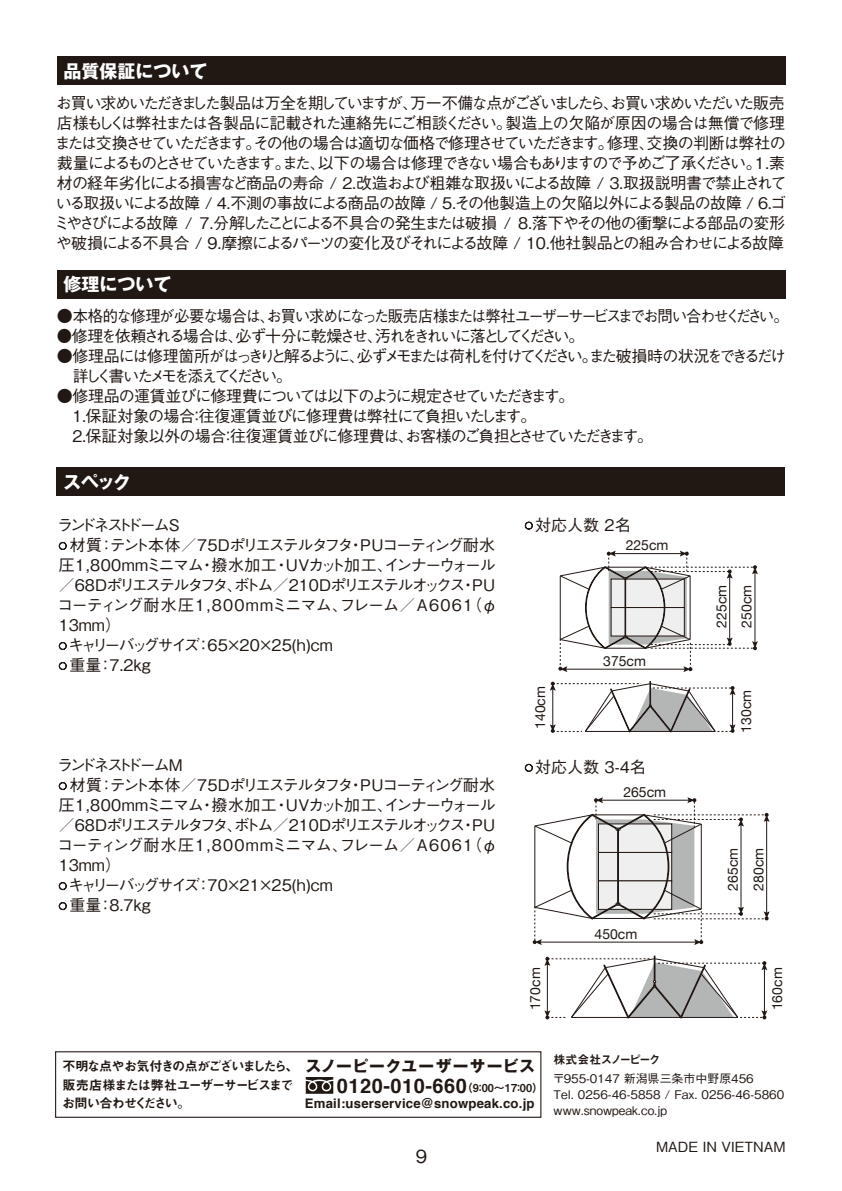
<style>
.page{position:relative;width:842px;height:1191px;background:#fff}
.page>*{position:absolute;margin:0;border:0;box-sizing:border-box;transform-origin:0 0}
.t1{font:700 20px "Helvetica";letter-spacing:.025em;color:#211814}
.t2{font:700 18px "Gothic MB101 Pro";color:#fff}
.t3{font:500 18px "Gothic BBB Pro";color:#211814}
.t4{font:500 16px/20px "Gothic BBB Pro";letter-spacing:-.095em;color:#211814}
.t5{font:500 16px/20px "Gothic BBB Pro";letter-spacing:-.065em;color:#211814}
.t6{font:500 16px/20px "Gothic BBB Pro";letter-spacing:-.19em;color:#211814}
.t7{font:500 16px "Gothic BBB Pro";letter-spacing:-.135em;color:#211814}
.t8{font:500 16px "Gothic BBB Pro";letter-spacing:-.15em;color:#211814;scale:.96 1}
.t9{font:500 16px "Gothic BBB Pro";letter-spacing:-.175em;color:#211814}
.t10{font:700 15.8px "Gothic MB101 Pro";letter-spacing:.045em;color:#211814}
.t11{font:14px "Helvetica Neue";color:#211814}
.t12{font:500 14px "Gothic BBB Pro";color:#211814}
.t13{font:13.2px/18.6px "Midashi Go Pro MB31";letter-spacing:-.105em;color:#211814}
.t14{font:700 13.2px "Helvetica";letter-spacing:.015em;color:#211814}
.t15{font:500 12px/16.2px "Gothic BBB Pro";color:#211814}
.t16{font:12px "Midashi Go Pro MB31";letter-spacing:-.16em;color:#211814}
.s1{font-size:8px}
.s2{font-family:"Midashi Go Pro MB31";font-weight:400;font-size:11px}
</style>
<div class="page">
<svg style="left:533px;top:797px;width:237px;height:148px"></svg>
<svg style="left:544px;top:955px;width:223px;height:65px"></svg>
<svg style="left:550px;top:681px;width:185px;height:52px"></svg>
<svg style="left:558px;top:550px;width:200px;height:122px"></svg>
<div style="left:57px;top:467px;width:728px;height:28px;background:#211814"></div>
<svg style="left:525px;top:522px;width:8px;height:7px"></svg>
<svg style="left:525px;top:764px;width:8px;height:7px"></svg>
<svg style="left:59px;top:542px;width:8px;height:8px"></svg>
<svg style="left:59px;top:642px;width:8px;height:8px"></svg>
<svg style="left:59px;top:662px;width:8px;height:8px"></svg>
<svg style="left:59px;top:782px;width:8px;height:8px"></svg>
<svg style="left:59px;top:882px;width:8px;height:8px"></svg>
<svg style="left:59px;top:902px;width:8px;height:8px"></svg>
<svg style="left:306px;top:1077px;width:27px;height:16px"></svg>
<div style="left:57px;top:57px;width:728px;height:28px;background:#211814"></div>
<div style="left:57px;top:270px;width:728px;height:28px;background:#211814"></div>
<p class="t2" style="left:64px;top:56px;width:146px">品質保証について</p>
<p class="t4" style="left:54px;top:91px;width:734px;text-align:justify">お買い求めいただきました製品は万全を期していますが、万一不備な点がございましたら、お買い求めいただいた販売店様もしくは弊社または各製品に記載された連絡先にご相談ください。製造上の欠陥が原因の場合は無償で修理または交換させていただきます。その他の場合は適切な価格で修理させていただきます。修理、交換の判断は弊社の裁量によるものとさせていたきます。また、以下の場合は修理できない場合もありますので予めご了承ください。1.素材の経年劣化による損害など商品の寿命 / 2.改造および粗雑な取扱いによる故障 / 3.取扱説明書で禁止されている取扱いによる故障 / 4.不測の事故による商品の故障 / 5.その他製造上の欠陥以外による製品の故障 / 6.ゴミやさびによる故障 / 7.分解したことによる不具合の発生または破損 / 8.落下やその他の衝撃による部品の変形や破損による不具合 / 9.摩擦によるパーツの変化及びそれによる故障 / 10.他社製品との組み合わせによる故障</p>
<p class="t2" style="left:64px;top:269px;width:109px">修理について</p>
<p class="t4" style="left:57px;top:304px;width:734px">●本格的な修理が必要な場合は、お買い求めになった販売店様または弊社ユーザーサービスまでお問い合わせください。</p>
<p class="t8" style="left:57px;top:323px;width:551px">●修理を依頼される場合は、必ず十分に乾燥させ、汚れをきれいに落としてください。</p>
<p class="t6" style="left:73px;top:344px;width:715px;text-indent:-16px">●修理品には修理箇所がはっきりと解るように、必ずメモまたは荷札を付けてください。また破損時の状況をできるだけ詳しく書いたメモを添えてください。</p>
<p class="t5" style="left:57px;top:384px;width:598px">●修理品の運賃並びに修理費については以下のように規定させていただきます。<br>　1.保証対象の場合：往復運賃並びに修理費は弊社にて負担いたします。<br>　2.保証対象以外の場合：往復運賃並びに修理費は、お客様のご負担とさせていただきます。</p>
<p class="t2" style="left:63px;top:467px;width:69px">スペック</p>
<p class="t9" style="left:57px;top:512px;width:124px">ランドネストドームS</p>
<p class="t4" style="left:57px;top:533px;width:442px"><span class="s1">○</span> 材質：テント本体／75Dポリエステルタフタ・PUコーティング耐水圧1,800mmミニマム・撥水加工・UVカット加工、インナーウォール／68Dポリエステルタフタ、ボトム／210Dポリエステルオックス・PUコーティング耐水圧1,800mmミニマム、フレーム／A6061（φ 13mm）</p>
<p class="t7" style="left:59px;top:632px;width:275px"><span class="s1">○</span> キャリーバッグサイズ：65×20×25(h)cm</p>
<p class="t4" style="left:59px;top:653px;width:93px"><span class="s1">○</span> 重量：7.2kg</p>
<p class="t9" style="left:57px;top:752px;width:127px">ランドネストドームM</p>
<p class="t4" style="left:57px;top:773px;width:442px"><span class="s1">○</span> 材質：テント本体／75Dポリエステルタフタ・PUコーティング耐水圧1,800mmミニマム・撥水加工・UVカット加工、インナーウォール／68Dポリエステルタフタ、ボトム／210Dポリエステルオックス・PUコーティング耐水圧1,800mmミニマム、フレーム／A6061（φ 13mm）</p>
<p class="t7" style="left:59px;top:872px;width:275px"><span class="s1">○</span> キャリーバッグサイズ：70×21×25(h)cm</p>
<p class="t4" style="left:59px;top:893px;width:93px"><span class="s1">○</span> 重量：8.7kg</p>
<p class="t4" style="left:525px;top:512px;width:107px"><span class="s1">○</span> 対応人数 2名</p>
<p class="t11" style="left:626px;top:535px;width:44px">225cm</p>
<p class="t11" style="left:530px;top:729px;width:44px;rotate:-90deg">140cm</p>
<p class="t11" style="left:603px;top:651px;width:44px">375cm</p>
<p class="t4" style="left:525px;top:755px;width:122px"><span class="s1">○</span> 対応人数 3-4名</p>
<p class="t11" style="left:623px;top:781px;width:44px">265cm</p>
<p class="t11" style="left:595px;top:923px;width:44px">450cm</p>
<p class="t11" style="left:711px;top:627px;width:44px;rotate:-90deg">225cm</p>
<p class="t11" style="left:736px;top:627px;width:44px;rotate:-90deg">250cm</p>
<p class="t11" style="left:736px;top:732px;width:44px;rotate:-90deg">130cm</p>
<p class="t11" style="left:723px;top:890px;width:44px;rotate:-90deg">265cm</p>
<p class="t11" style="left:748px;top:890px;width:44px;rotate:-90deg">280cm</p>
<p class="t11" style="left:525px;top:1010px;width:44px;rotate:-90deg">170cm</p>
<p class="t11" style="left:767px;top:1010px;width:44px;rotate:-90deg">160cm</p>
<p class="t13" style="left:62px;top:1055px;width:238px">不明な点やお気付きの点がございましたら、販売店様または弊社ユーザーサービスまでお問い合わせください。</p>
<p class="t16" style="left:554px;top:1049px;width:109px">株式会社スノーピーク</p>
<p class="t10" style="left:306px;top:1052px;width:231px">スノーピークユーザーサービス</p>
<p class="t1" style="left:337px;top:1069px;width:208px">0120-010-660<span class="s2">（9：00～17：00）</span></p>
<p class="t14" style="left:305px;top:1093px;width:231px">Email:userservice@snowpeak.co.jp</p>
<p class="t15" style="left:553px;top:1068px;width:233px">〒955-0147 新潟県三条市中野原456<br>Tel. 0256-46-5858 / Fax. 0256-46-5860 www.snowpeak.co.jp</p>
<p class="t12" style="left:656px;top:1135px;width:131px">MADE IN VIETNAM</p>
<p class="t3" style="left:416px;top:1141px;width:13px">9</p>
</div>
